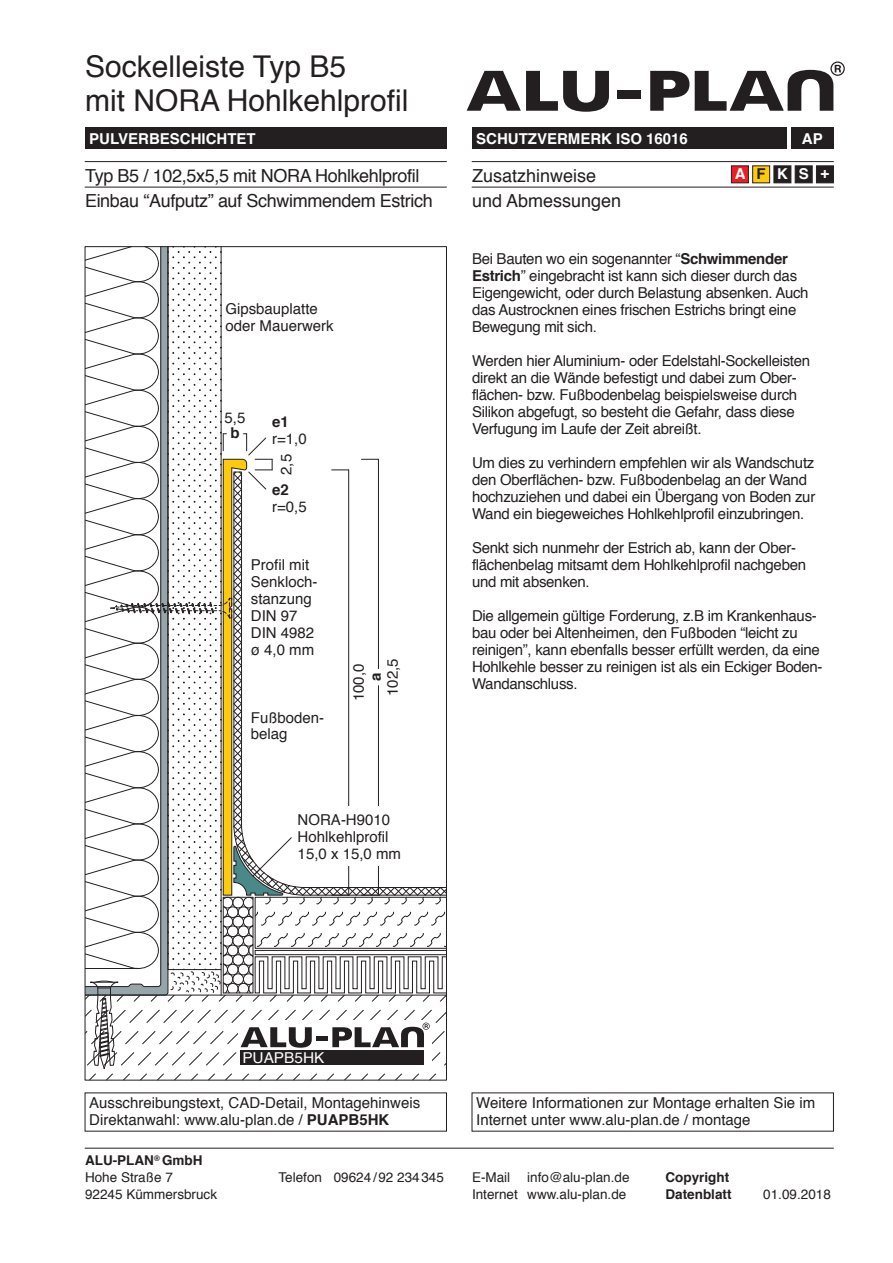
<style>
.page{position:relative;width:893px;height:1263px;background:#fff}
.page>*{position:absolute;margin:0;border:0;box-sizing:border-box;transform-origin:0 0}
.t1{font:30px/34px "Helvetica";color:#231f20}
.t2{font:18px/25.5px "Helvetica";letter-spacing:-.02em;color:#231f20}
.t3{font:18px/25.5px "Helvetica";color:#231f20}
.t4{font:15px/17px "Helvetica";letter-spacing:-.02em;color:#231f20}
.t5{font:15px/17px "Helvetica";color:#231f20}
.t6{font:700 15px "Helvetica";color:#fff}
.t7{font:15px "Helvetica";color:#fff}
.t8{font:700 15px "Helvetica";color:#231f20}
.t9{font:13.5px/17px "Helvetica";color:#231f20}
.t10{font:700 13.5px/17px "Helvetica";color:#231f20}
.s1{color:#231f20}
.s2{font-weight:700}
</style>
<div class="page">
<svg style="left:87px;top:248px;width:358px;height:830px"></svg>
<hr style="left:85px;top:1148px;width:748px;height:1px;background:#231f20">
<hr style="left:85px;top:161px;width:361px;height:1px;background:#231f20">
<hr style="left:85px;top:187px;width:361px;height:1px;background:#231f20">
<hr style="left:472px;top:161px;width:361px;height:1px;background:#231f20">
<hr style="left:472px;top:187px;width:361px;height:1px;background:#231f20">
<div style="left:816px;top:166px;width:18px;height:17px;background:#231f20"></div>
<div style="left:774px;top:166px;width:17px;height:17px;background:#231f20"></div>
<div style="left:795px;top:166px;width:17px;height:17px;background:#231f20;border:1px solid #231f20"></div>
<div style="left:752px;top:166px;width:18px;height:17px;background:#feca0a;border:1px solid #231f20"></div>
<div style="left:731px;top:166px;width:18px;height:17px;background:#ee1d23;border:1px solid #231f20"></div>
<div style="left:791px;top:128px;width:42px;height:21px;background:#231f20"></div>
<div style="left:472px;top:128px;width:315px;height:21px;background:#231f20"></div>
<div style="left:85px;top:128px;width:361px;height:21px;background:#231f20"></div>
<svg style="left:650px;top:71px;width:39px;height:40px"></svg>
<svg style="left:695px;top:61px;width:150px;height:50px"></svg>
<div style="left:617px;top:90px;width:24px;height:9px;background:#231f20"></div>
<svg style="left:467px;top:71px;width:142px;height:41px"></svg>
<h1 class="t1" style="left:85px;top:50px;width:325px">Sockelleiste Typ B5<br>mit NORA Hohlkehlprofil</h1>
<p class="t6" style="left:89px;top:126px;width:168px">PULVERBESCHICHTET</p>
<p class="t6" style="left:476px;top:126px;width:213px">SCHUTZVERMERK ISO 16016</p>
<p class="t6" style="left:802px;top:126px;width:22px">AP</p>
<p class="t2" style="left:85px;top:163px;width:349px">Typ B5 / 102,5x5,5 mit NORA Hohlkehlprofil<br>Einbau “Aufputz” auf Schwimmendem Estrich</p>
<p class="t3" style="left:472px;top:163px;width:151px">Zusatzhinweise und Abmessungen</p>
<p class="t6" style="left:735px;top:162px;width:96px">A<span class="s1">F</span>KS+</p>
<p class="t5" style="left:225px;top:301px;width:110px">Gipsbauplatte oder Mauerwerk</p>
<p class="t4" style="left:224px;top:409px;width:22px">5,5</p>
<p class="t8" style="left:230px;top:420px;width:11px">b</p>
<p class="t8" style="left:272px;top:410px;width:18px">e1</p>
<p class="t4" style="left:272px;top:431px;width:36px">r=1,0</p>
<p class="t4" style="left:278px;top:475px;width:22px;rotate:-90deg">2,5</p>
<p class="t8" style="left:272px;top:478px;width:18px">e2</p>
<p class="t4" style="left:272px;top:499px;width:36px">r=0,5</p>
<p class="t5" style="left:251px;top:556px;width:68px">Profil mit<br>Senkloch&shy;stanzung<br>DIN 97<br>DIN 4982 ø 4,0 mm</p>
<p class="t5" style="left:251px;top:710px;width:75px;line-height:16px">Fußboden&shy;belag</p>
<p class="t4" style="left:384px;top:696px;width:39px;rotate:-90deg">102,5</p>
<p class="t4" style="left:350px;top:701px;width:39px;rotate:-90deg">100,0</p>
<p class="t8" style="left:363px;top:681px;width:10px;rotate:-90deg">a</p>
<p class="t5" style="left:298px;top:811px;width:105px">NORA-H9010<br>Hohlkehlprofil<br>15,0 x 15,0 mm</p>
<p class="t4" style="left:472px;top:251px;width:338px">Bei Bauten wo ein sogenannter “<span class="s2">Schwimmender Estrich</span>” eingebracht ist kann sich dieser durch das Eigengewicht, oder durch Belastung absenken. Auch das Austrocknen eines frischen Estrichs bringt eine Bewegung mit sich.</p>
<p class="t4" style="left:472px;top:353px;width:340px">Werden hier Aluminium- oder Edelstahl-Sockelleisten direkt an die Wände befestigt und dabei zum Ober&shy;flächen- bzw. Fußbodenbelag beispielsweise durch Silikon abgefugt, so besteht die Gefahr, dass diese Verfugung im Laufe der Zeit abreißt.</p>
<p class="t4" style="left:472px;top:455px;width:345px">Um dies zu verhindern empfehlen wir als Wandschutz den Oberflächen- bzw. Fußbodenbelag an der Wand hochzuziehen und dabei ein Übergang von Boden zur Wand ein biegeweiches Hohlkehlprofil einzubringen.</p>
<p class="t4" style="left:472px;top:540px;width:336px">Senkt sich nunmehr der Estrich ab, kann der Ober&shy;flächenbelag mitsamt dem Hohlkehlprofil nachgeben und mit absenken.</p>
<p class="t4" style="left:472px;top:608px;width:352px">Die allgemein gültige Forderung, z.B im Krankenhaus&shy;bau oder bei Altenheimen, den Fußboden “leicht zu reinigen”, kann ebenfalls besser erfüllt werden, da eine Hohlkehle besser zu reinigen ist als ein Eckiger Boden-Wandanschluss.</p>
<p class="t7" style="left:242px;top:1046px;width:83px">PUAPB5HK</p>
<p class="t5" style="left:89px;top:1095px;width:332px">Ausschreibungstext, CAD-Detail, Montagehinweis<br>Direktanwahl: www.alu-plan.de / <span class="s2">PUAPB5HK</span></p>
<p class="t5" style="left:476px;top:1095px;width:341px">Weitere Informationen zur Montage erhalten Sie im<br>Internet unter www.alu-plan.de / montage</p>
<p class="t9" style="left:85px;top:1152px;width:134px"><span class="s2">ALU-PLAN</span><sup>®</sup> <span class="s2">GmbH<br></span>Hohe Straße 7<br>92245 Kümmersbruck</p>
<p class="t9" style="left:472px;top:1169px;width:159px;text-align:right">info@alu-plan.de<br>Internet www.alu-plan.de</p>
<p class="t10" style="left:665px;top:1169px;width:68px">Copyright<br>Datenblatt</p>
<p class="t9" style="left:279px;top:1169px;width:167px">Telefon 09624/92 234345</p>
<p class="t9" style="left:472px;top:1169px;width:40px">E-Mail</p>
<p class="t9" style="left:763px;top:1186px;width:69px">01.09.2018</p>
</div>
